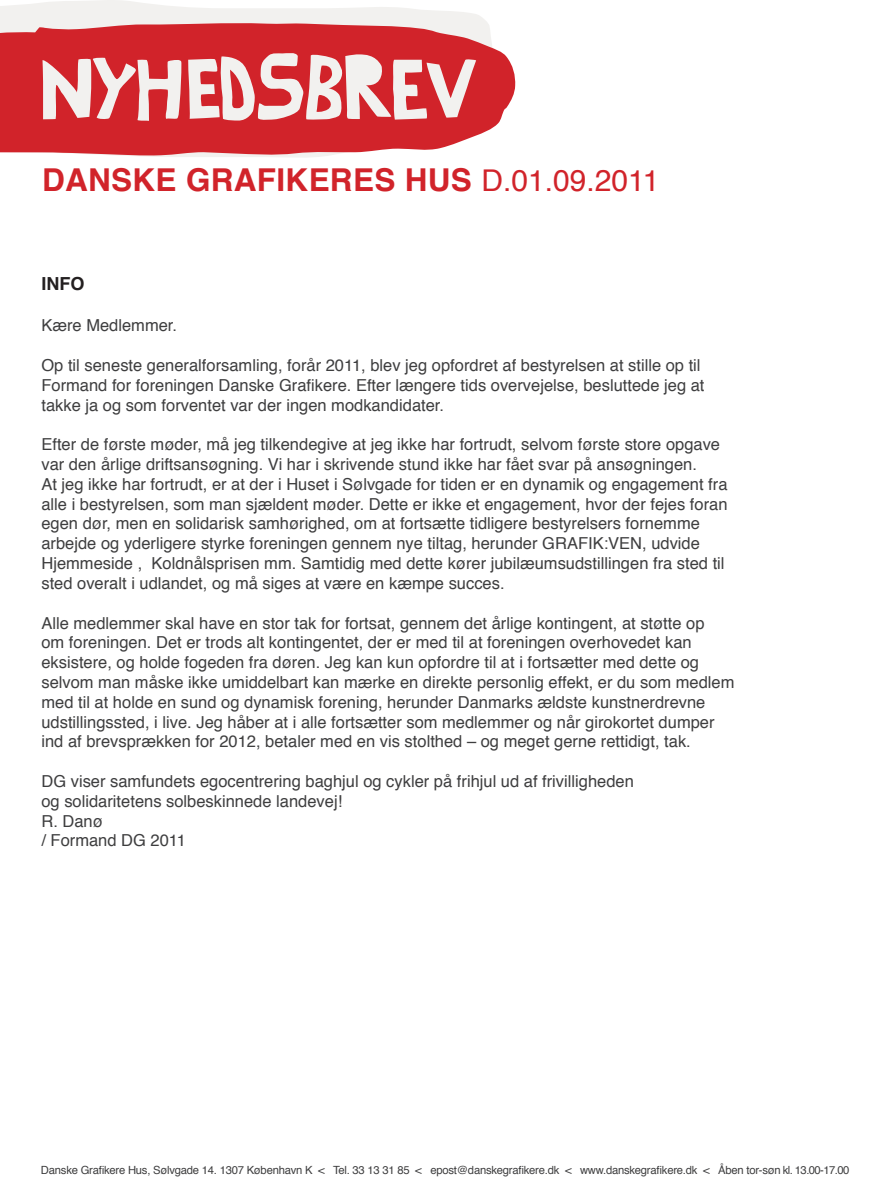
<style>
.page{position:relative;width:893px;height:1191px;background:#fff}
.page>*{position:absolute;margin:0;border:0;box-sizing:border-box;transform-origin:0 0}
.t1{font:700 31.5px "Helvetica";letter-spacing:.01em;color:#d1232a}
.t2{font:700 18px "Helvetica";color:#231f20}
.t3{font:16.5px/19.8px "Helvetica";color:#3e3e3f}
.t4{font:11.25px "Helvetica";letter-spacing:-.02em;color:#3e3e3f}
.s1{font-weight:400;font-size:30px}
</style>
<div class="page">
<svg style="left:0;top:0;width:487px;height:158px;fill:#f2f1ef"></svg>
<svg style="left:0;top:22px;width:516px;height:134px;fill:#d1232a"></svg>
<h1 class="t1" style="left:42px;top:155px;width:619px">DANSKE GRAFIKERES HUS <span class="s1">D.01.09.2011</span></h1>
<p class="t2" style="left:41px;top:269px;width:45px">INFO</p>
<p class="t3" style="left:41px;top:316px;width:137px">Kære Medlemmer.</p>
<p class="t3" style="left:41px;top:356px;width:665px">Op til seneste generalforsamling, forår 2011, blev jeg opfordret af bestyrelsen at stille op til<br>Formand for foreningen Danske Grafikere. Efter længere tids overvejelse, besluttede jeg at takke ja og som forventet var der ingen modkandidater.</p>
<p class="t3" style="left:41px;top:435px;width:680px">Efter de første møder, må jeg tilkendegive at jeg ikke har fortrudt, selvom første store opgave var den årlige driftsansøgning. Vi har i skrivende stund ikke har fået svar på ansøgningen.</p>
<p class="t3" style="left:41px;top:474px;width:687px">At jeg ikke har fortrudt, er at der i Huset i Sølvgade for tiden er en dynamik og engagement fra alle i bestyrelsen, som man sjældent møder. Dette er ikke et engagement, hvor der fejes foran egen dør, men en solidarisk samhørighed, om at fortsætte tidligere bestyrelsers fornemme arbejde og yderligere styrke foreningen gennem nye tiltag, herunder GRAFIK:VEN, udvide Hjemmeside , Koldnålsprisen mm. Samtidig med dette kører jubilæumsudstillingen fra sted til sted overalt i udlandet, og må siges at være en kæmpe succes.</p>
<p class="t3" style="left:41px;top:613px;width:665px">Alle medlemmer skal have en stor tak for fortsat, gennem det årlige kontingent, at støtte op</p>
<p class="t3" style="left:41px;top:633px;width:695px">om foreningen. Det er trods alt kontingentet, der er med til at foreningen overhovedet kan eksistere, og holde fogeden fra døren. Jeg kan kun opfordre til at i fortsætter med dette og selvom man måske ikke umiddelbart kan mærke en direkte personlig effekt, er du som medlem med til at holde en sund og dynamisk forening, herunder Danmarks ældste kunstnerdrevne udstillingssted, i live. Jeg håber at i alle fortsætter som medlemmer og når girokortet dumper ind af brevsprækken for 2012, betaler med en vis stolthed – og meget gerne rettidigt, tak.</p>
<p class="t3" style="left:41px;top:771px;width:594px">DG viser samfundets egocentrering baghjul og cykler på frihjul ud af frivilligheden</p>
<p class="t3" style="left:41px;top:791px;width:302px">og solidaritetens solbeskinnede landevej!</p>
<p class="t3" style="left:41px;top:811px;width:63px">R. Danø</p>
<p class="t3" style="left:41px;top:831px;width:146px">/ Formand DG 2011</p>
<p class="t4" style="left:41px;top:1161px;width:810px">Danske Grafikere Hus, Sølvgade 14. 1307 København K &lt; Tel. 33 13 31 85 &lt; epost@danskegrafikere.dk &lt; www.danskegrafikere.dk &lt; Åben tor-søn kl. 13.00-17.00</p>
</div>
